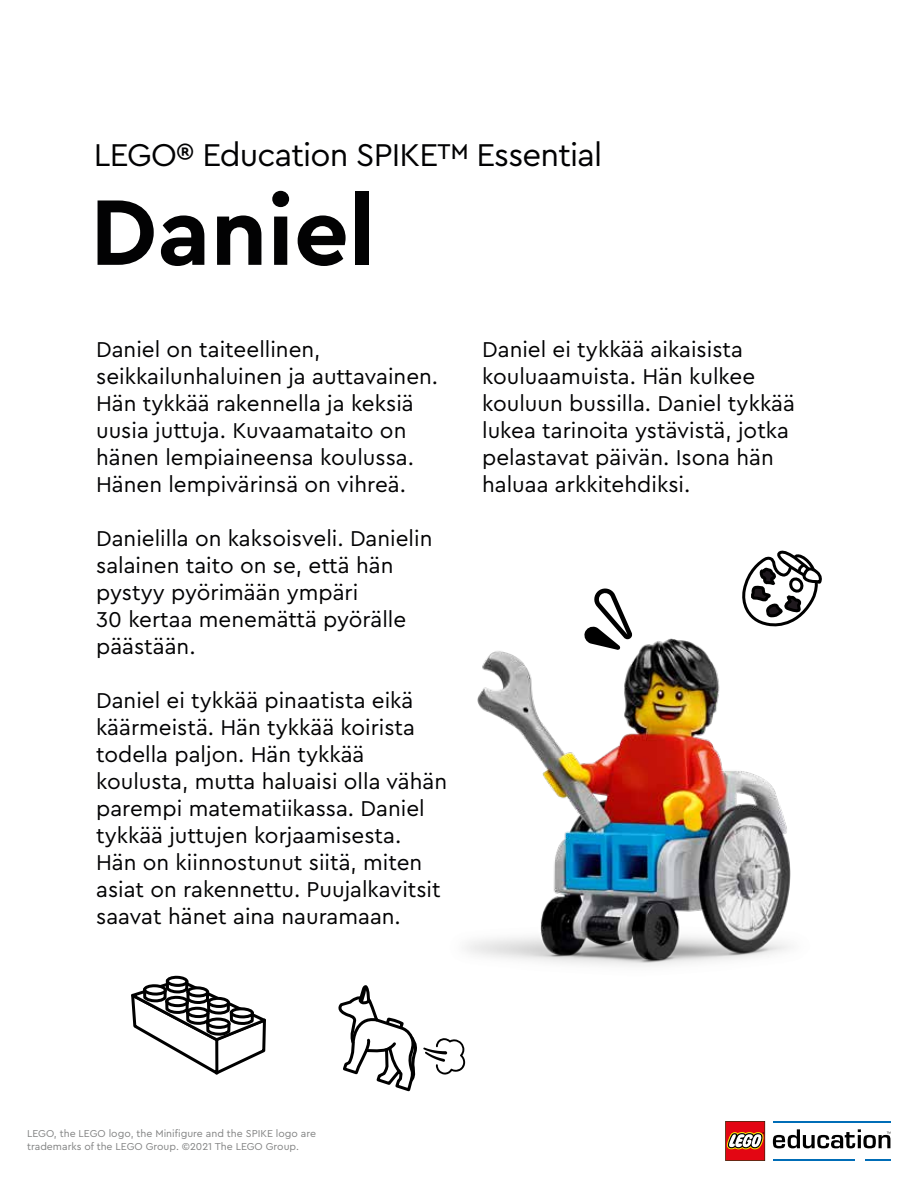
<style>
.page{position:relative;width:918px;height:1188px;background:#fff}
.page>*{position:absolute;margin:0;border:0;box-sizing:border-box;transform-origin:0 0}
.t1{font:700 97.5px "Cera Pro";color:#020203}
.t2{font:33px "Cera Pro";letter-spacing:-.025em;color:#020203}
.t3{font:22.5px/27px "Cera Pro";color:#020203}
.t4{font:10.5px/12.6px "Cera Pro";color:#818282}
</style>
<div class="page">
<hr style="left:773px;top:1121px;width:117px;height:2px;background:#006db7">
<hr style="left:773px;top:1159px;width:81px;height:2px;background:#006db7">
<hr style="left:865px;top:1159px;width:25px;height:2px;background:#006db7">
<svg style="left:773px;top:1129px;width:118px;height:19px"></svg>
<svg style="left:725px;top:1121px;width:41px;height:40px;background:#c4443c"></svg>
<svg style="left:743px;top:550px;width:79px;height:36px"></svg>
<svg style="left:338px;top:985px;width:79px;height:107px"></svg>
<svg style="left:131px;top:975px;width:135px;height:100px"></svg>
<div style="left:167px;top:977px;width:20px;height:9px;background:#fff;border-radius:50%"></div>
<div style="left:166px;top:976px;width:23px;height:11px;border:3px solid #000;border-radius:50%"></div>
<svg style="left:423px;top:1038px;width:42px;height:37px"></svg>
<img style="left:466px;top:586px;width:352px;height:380px">
<h2 class="t2" style="left:94px;top:133px;width:510px">LEGO® Education SPIKE™ Essential</h2>
<h1 class="t1" style="left:90px;top:167px;width:287px">Daniel</h1>
<p class="t3" style="left:96px;top:335px;width:344px">Daniel on taiteellinen, seikkailunhaluinen ja auttavainen.<br>Hän tykkää rakennella ja keksiä uusia juttuja. Kuvaamataito on hänen lempiaineensa koulussa.<br>Hänen lempivärinsä on vihreä.</p>
<p class="t3" style="left:96px;top:524px;width:338px">Danielilla on kaksoisveli. Danielin salainen taito on se, että hän pystyy pyörimään ympäri<br>30 kertaa menemättä pyörälle päästään.</p>
<p class="t3" style="left:96px;top:686px;width:352px">Daniel ei tykkää pinaatista eikä käärmeistä. Hän tykkää koirista todella paljon. Hän tykkää koulusta, mutta haluaisi olla vähän parempi matematiikassa. Daniel tykkää juttujen korjaamisesta.<br>Hän on kiinnostunut siitä, miten asiat on rakennettu. Puujalkavitsit saavat hänet aina nauramaan.</p>
<p class="t3" style="left:482px;top:335px;width:314px">Daniel ei tykkää aikaisista kouluaamuista. Hän kulkee kouluun bussilla. Daniel tykkää lukea tarinoita ystävistä, jotka pelastavat päivän. Isona hän haluaa arkkitehdiksi.</p>
<p class="t4" style="left:27px;top:1127px;width:291px">LEGO, the LEGO logo, the Minifigure and the SPIKE logo are trademarks of the LEGO Group. ©2021 The LEGO Group.</p>
</div>
